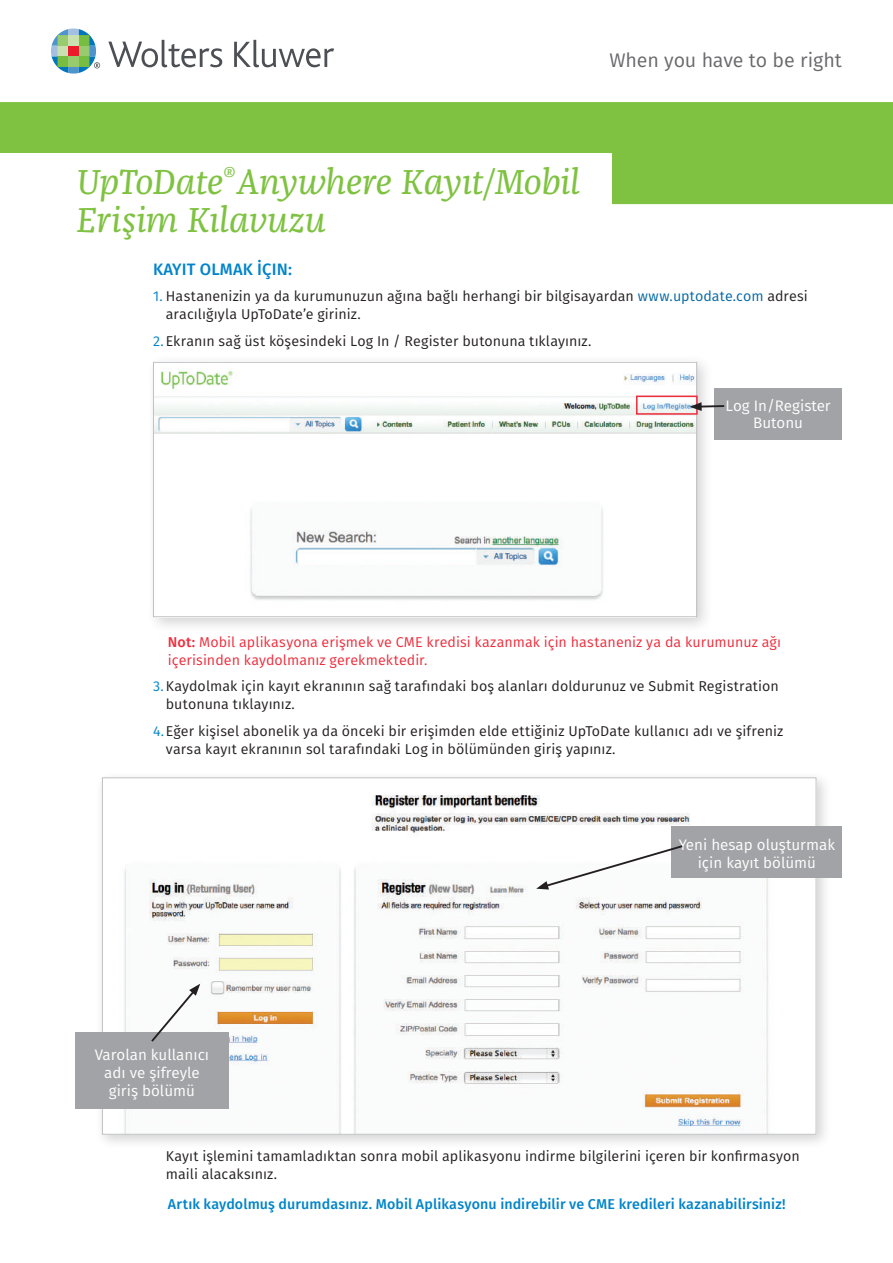
<style>
.page{position:relative;width:893px;height:1263px;background:#fff}
.page>*{position:absolute;margin:0;border:0;box-sizing:border-box;transform-origin:0 0}
.t1{font:italic 36px/37.5px "Franziska Pro";letter-spacing:-.01em;color:#7fc241}
.t2{font:19.65px "Fira Sans";letter-spacing:-.005em;color:#69696c}
.t3{font:500 16.5px "Fira Sans";letter-spacing:.01em;color:#0084ca}
.t4{font:15.15px/18px "Fira Sans";color:#fff;text-align:center}
.t5{font:14.25px/18px "Fira Sans";letter-spacing:.005em;color:#231f20}
.t6{font:14.25px/18px "Fira Sans";letter-spacing:.005em;color:#ee2c3b}
.t7{font:500 14.25px "Fira Sans";letter-spacing:.005em;color:#0084ca}
.s1{color:#0084ca}
.s2{color:#0068a2}
.s3{font-weight:500}
</style>
<div class="page">
<div style="left:95px;top:770px;width:736px;height:380px;background:#231f20;opacity:.2"></div>
<img style="left:104px;top:779px;width:710px;height:354px">
<div style="left:672px;top:826px;width:170px;height:51px;background:#a1a3a6"></div>
<div style="left:75px;top:1032px;width:154px;height:77px;background:#a1a3a6"></div>
<svg style="left:149px;top:984px;width:51px;height:58px"></svg>
<svg style="left:536px;top:844px;width:148px;height:45px"></svg>
<div style="left:145px;top:354px;width:568px;height:280px;background:#231f20;opacity:.2"></div>
<img style="left:155px;top:364px;width:540px;height:251px">
<div style="left:153px;top:362px;width:544px;height:255px;border:1px solid #bfc0c3"></div>
<div style="left:636px;top:396px;width:62px;height:19px;border:2px solid #ee2c3b"></div>
<div style="left:714px;top:388px;width:128px;height:52px;background:#a1a3a6"></div>
<svg style="left:690px;top:402px;width:35px;height:9px"></svg>
<div style="left:0;top:102px;width:893px;height:102px;background:#7fc241"></div>
<div style="left:0;top:153px;width:612px;height:102px;background:#fff"></div>
<svg style="left:108px;top:40px;width:114px;height:27px"></svg>
<svg style="left:234px;top:40px;width:100px;height:27px"></svg>
<svg style="left:51px;top:28px;width:49px;height:46px"></svg>
<h2 class="t2" style="left:609px;top:45px;width:234px">When you have to be right</h2>
<h1 class="t1" style="left:77px;top:163px;width:505px">UpToDate<sup>®</sup> Anywhere Kayıt/Mobil<br>Erişim Kılavuzu</h1>
<p class="t3" style="left:153px;top:256px;width:140px">KAYIT OLMAK İÇIN:</p>
<p class="t5" style="left:166px;top:287px;width:643px;text-indent:-13px"><span class="s1">1.</span> Hastanenizin ya da kurumunuzun ağına bağlı herhangi bir bilgisayardan <span class="s2">www.uptodate.com</span> adresi aracılığıyla UpToDate’e giriniz.</p>
<p class="t5" style="left:153px;top:331px;width:440px"><span class="s1">2.</span> Ekranın sağ üst köşesindeki Log In / Register butonuna tıklayınız.</p>
<p class="t4" style="left:725px;top:397px;width:107px;line-height:16.8px">Log In/Register<br>Butonu</p>
<p class="t6" style="left:168px;top:633px;width:615px"><span class="s3">Not:</span> Mobil aplikasyona erişmek ve CME kredisi kazanmak için hastaneniz ya da kurumunuz ağı içerisinden kaydolmanız gerekmektedir.</p>
<p class="t5" style="left:166px;top:677px;width:615px;text-indent:-13px"><span class="s1">3.</span> Kaydolmak için kayıt ekranının sağ tarafındaki boş alanları doldurunuz ve Submit Registration butonuna tıklayınız.</p>
<p class="t5" style="left:166px;top:722px;width:619px;text-indent:-13px"><span class="s1">4.</span>Eğer kişisel abonelik ya da önceki bir erişimden elde ettiğiniz UpToDate kullanıcı adı ve şifreniz varsa kayıt ekranının sol tarafındaki Log in bölümünden giriş yapınız.</p>
<p class="t4" style="left:95px;top:1045px;width:116px">Varolan kullanıcı adı ve şifreyle giriş bölümü</p>
<p class="t4" style="left:679px;top:835px;width:158px">Yeni hesap oluşturmak için kayıt bölümü</p>
<p class="t5" style="left:166px;top:1146px;width:635px">Kayıt işlemini tamamladıktan sonra mobil aplikasyonu indirme bilgilerini içeren bir konfirmasyon maili alacaksınız.</p>
<p class="t7" style="left:168px;top:1193px;width:619px">Artık kaydolmuş durumdasınız. Mobil Aplikasyonu indirebilir ve CME kredileri kazanabilirsiniz!</p>
</div>
